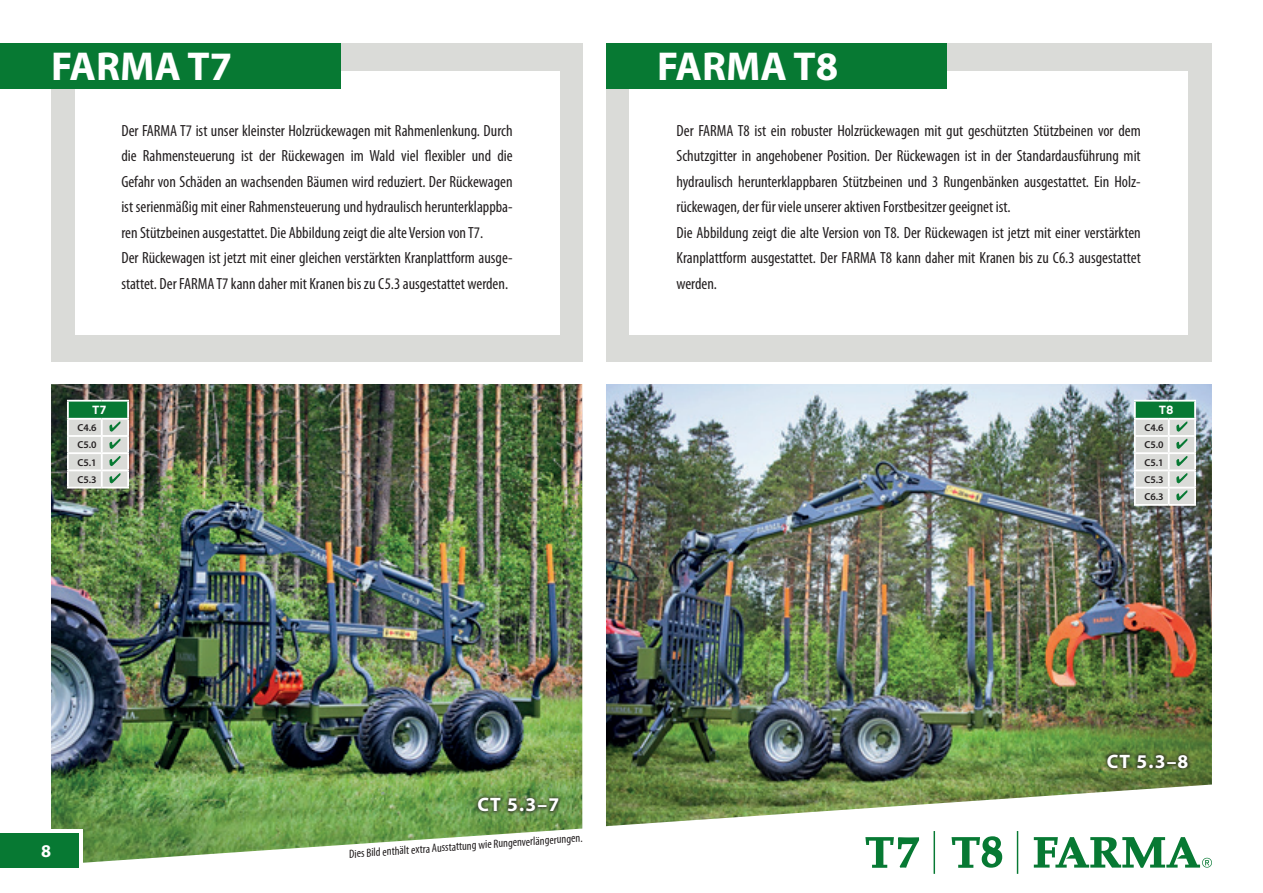
<style>
.page{position:relative;width:1263px;height:893px;background:#fff}
.page>*{position:absolute;margin:0;border:0;box-sizing:border-box;transform-origin:0 0}
.t1{font:700 40.5px "Myriad Pro";color:#fff}
.t2{font:700 19.5px "Myriad Pro";color:#fff}
.t3{font:700 18px "Myriad Pro";color:#fff}
.t4{font:condensed 16.2px/25.5px "Myriad Pro";color:#231f20}
.t5{font:700 12.75px "Accord Alternate W00 Xtra";color:#fff}
.t6{font:condensed 12px "Myriad Pro";color:#231f20}
.t7{font:600 10.2px/17.2px "Myriad Pro";color:#231f20;text-align:justify}
</style>
<div class="page">
<img style="left:606px;top:384px;width:606px;height:442px">
<img style="left:51px;top:384px;width:531px;height:479px">
<div style="left:51px;top:0;width:532px;height:361px;background:#dadbd8"></div>
<div style="left:606px;top:0;width:606px;height:361px;background:#dadbd8"></div>
<div style="left:75px;top:71px;width:484px;height:263px;background:#fff"></div>
<div style="left:630px;top:71px;width:558px;height:263px;background:#fff"></div>
<div style="left:0;top:829px;width:82px;height:43px;background:#fff"></div>
<div style="left:0;top:833px;width:79px;height:35px;background:#077933"></div>
<div style="left:0;top:43px;width:340px;height:46px;background:#077933"></div>
<div style="left:606px;top:43px;width:340px;height:46px;background:#077933"></div>
<div style="left:0;top:0;width:1263px;height:43px;background:#fff"></div>
<hr style="left:1017px;top:831px;width:1px;height:43px;background:#077933">
<hr style="left:933px;top:831px;width:2px;height:43px;background:#077933">
<svg style="left:1034px;top:837px;width:178px;height:31px"></svg>
<svg style="left:951px;top:836px;width:51px;height:32px"></svg>
<svg style="left:865px;top:837px;width:54px;height:31px"></svg>
<div style="left:1103px;top:750px;width:89px;height:23px;background:#231f20;opacity:.75"></div>
<div style="left:474px;top:794px;width:89px;height:22px;background:#231f20;opacity:.75"></div>
<hr style="left:67px;top:400px;width:35px;height:2px;background:#fff">
<hr style="left:102px;top:400px;width:27px;height:2px;background:#fff">
<hr style="left:67px;top:487px;width:35px;height:2px;background:#fff">
<hr style="left:102px;top:487px;width:27px;height:2px;background:#fff">
<svg style="left:67px;top:402px;width:62px;height:86px"></svg>
<hr style="left:1134px;top:400px;width:35px;height:2px;background:#fff">
<hr style="left:1169px;top:400px;width:27px;height:2px;background:#fff">
<hr style="left:1134px;top:504px;width:35px;height:2px;background:#fff">
<hr style="left:1169px;top:504px;width:27px;height:2px;background:#fff">
<svg style="left:1134px;top:402px;width:62px;height:103px"></svg>
<h1 class="t1" style="left:51px;top:39px;width:183px">FARMA T7</h1>
<h1 class="t1" style="left:657px;top:39px;width:183px">FARMA T8</h1>
<p class="t4" style="left:121px;top:118px;width:393px">Der FARMA T7 ist unser kleinster Holzrückewagen mit Rahmenlenkung. Durch die Rahmensteuerung ist der Rückewagen im Wald viel flexibler und die Gefahr von Schäden an wachsenden Bäumen wird reduziert. Der Rückewagen ist serienmäßig mit einer Rahmensteuerung und hydraulisch herunterklappba&shy;ren Stützbeinen ausgestattet. Die Abbildung zeigt die alte Version von T7.<br>Der Rückewagen ist jetzt mit einer gleichen verstärkten Kranplattform ausge&shy;stattet. Der FARMA T7 kann daher mit Kranen bis zu C5.3 ausgestattet werden.</p>
<p class="t4" style="left:676px;top:118px;width:466px">Der FARMA T8 ist ein robuster Holzrückewagen mit gut geschützten Stützbeinen vor dem Schutzgitter in angehobener Position. Der Rückewagen ist in der Standardausführung mit hydraulisch herunterklappbaren Stützbeinen und 3 Rungenbänken ausgestattet. Ein Holz&shy;rückewagen, der für viele unserer aktiven Forstbesitzer geeignet ist.<br>Die Abbildung zeigt die alte Version von T8. Der Rückewagen ist jetzt mit einer verstärkten Kranplattform ausgestattet. Der FARMA T8 kann daher mit Kranen bis zu C6.3 ausgestattet werden.</p>
<p class="t5" style="left:92px;top:402px;width:15px">T7</p>
<p class="t7" style="left:77px;top:419px;width:21px">C4.6<br>C5.0<br>C5.1<br>C5.3</p>
<p class="t5" style="left:1159px;top:402px;width:16px">T8</p>
<p class="t7" style="left:1144px;top:419px;width:21px">C4.6<br>C5.0<br>C5.1<br>C5.3<br>C6.3</p>
<p class="t3" style="left:41px;top:839px;width:11px">8</p>
<p class="t2" style="left:477px;top:792px;width:83px">CT 5.3–7</p>
<p class="t6" style="left:348px;top:847px;width:236px;rotate:-4deg">Dies Bild enthält extra Ausstattung wie Rungenverlängerungen.</p>
<p class="t2" style="left:1107px;top:749px;width:83px">CT 5.3–8</p>
</div>
